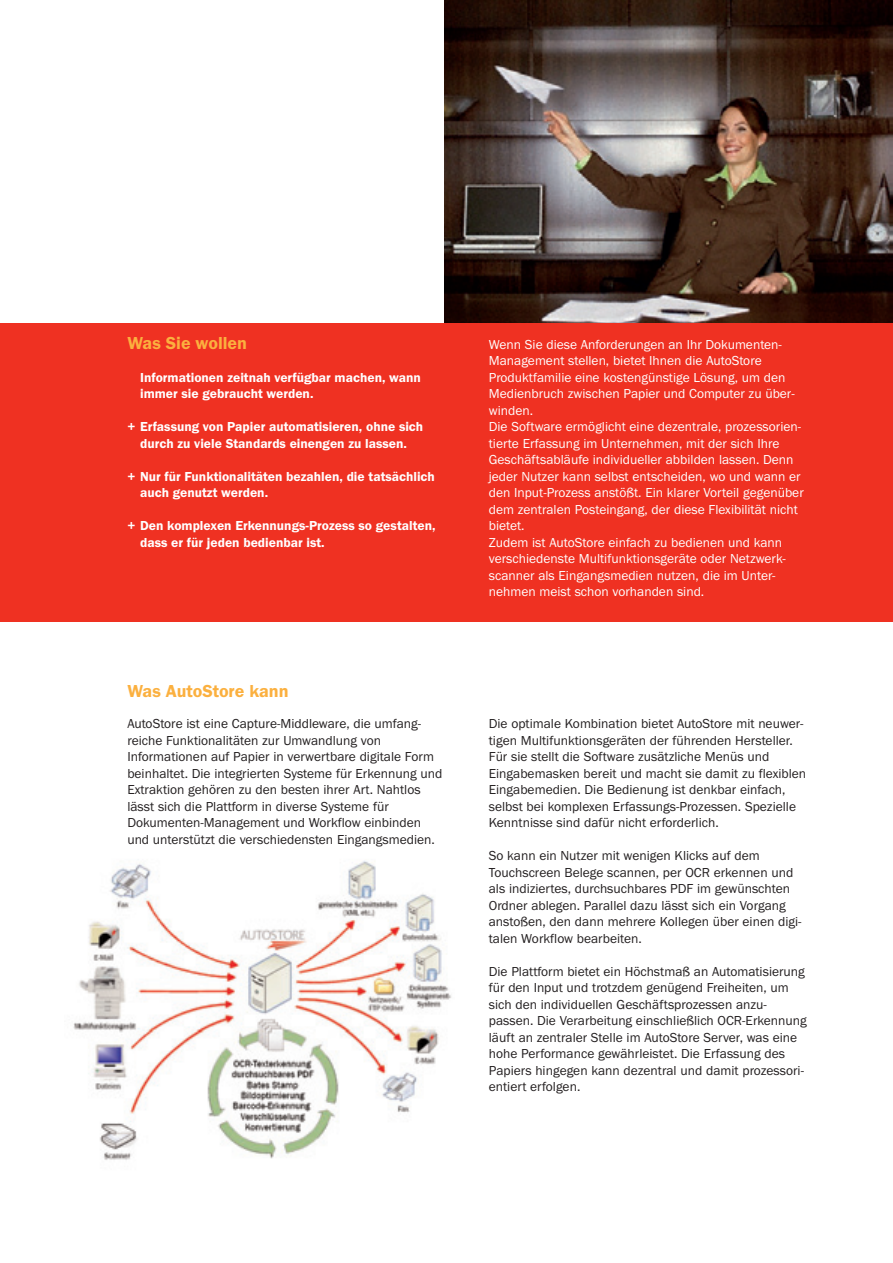
<style>
.page{position:relative;width:893px;height:1263px;background:#fff}
.page>*{position:absolute;margin:0;border:0;box-sizing:border-box;transform-origin:0 0}
.t1{font:600 18px "Franklin Gothic";color:#fbb03f}
.t2{font:13.5px/16.5px "Franklin Gothic";color:#231f20}
.t3{font:13.5px/16.5px "Franklin Gothic";color:#fff}
.t4{font:600 13.5px/16.5px "Franklin Gothic";color:#fff}
</style>
<div class="page">
<img style="left:445px;top:1px;width:448px;height:322px">
<div style="left:0;top:323px;width:893px;height:299px;background:#ef3122"></div>
<img style="left:73px;top:860px;width:379px;height:300px">
<h1 class="t1" style="left:127px;top:336px;width:121px">Was Sie wollen</h1>
<p class="t4" style="left:140px;top:370px;width:282px">Informationen zeitnah verfügbar machen, wann immer sie gebraucht werden.</p>
<p class="t4" style="left:127px;top:419px;width:297px;text-align:center">+ Erfassung von Papier automatisieren, ohne sich durch zu viele Standards einengen zu lassen.</p>
<p class="t4" style="left:140px;top:469px;width:296px;text-indent:-13px">+ Nur für Funktionalitäten bezahlen, die tatsächlich auch genutzt werden.</p>
<p class="t4" style="left:140px;top:518px;width:297px;text-indent:-13px">+ Den komplexen Erkennungs-Prozess so gestalten, dass er für jeden bedienbar ist.</p>
<p class="t3" style="left:489px;top:337px;width:316px">Wenn Sie diese Anforderungen an Ihr Dokumenten-Management stellen, bietet Ihnen die AutoStore Produktfamilie eine kostengünstige Lösung, um den Medienbruch zwischen Papier und Computer zu über&shy;winden.<br>Die Software ermöglicht eine dezentrale, prozessorien&shy;tierte Erfassung im Unternehmen, mit der sich Ihre Geschäftsabläufe individueller abbilden lassen. Denn jeder Nutzer kann selbst entscheiden, wo und wann er den Input-Prozess anstößt. Ein klarer Vorteil gegenüber dem zentralen Posteingang, der diese Flexibilität nicht bietet.<br>Zudem ist AutoStore einfach zu bedienen und kann verschiedenste Multifunktionsgeräte oder Netzwerk&shy;scanner als Eingangsmedien nutzen, die im Unter&shy;nehmen meist schon vorhanden sind.</p>
<h1 class="t1" style="left:127px;top:684px;width:163px">Was AutoStore kann</h1>
<p class="t2" style="left:127px;top:716px;width:317px">AutoStore ist eine Capture-Middleware, die umfang&shy;reiche Funktionalitäten zur Umwandlung von Informationen auf Papier in verwertbare digitale Form beinhaltet. Die integrierten Systeme für Erkennung und Extraktion gehören zu den besten ihrer Art. Nahtlos lässt sich die Plattform in diverse Systeme für Dokumenten-Management und Workflow einbinden und unterstützt die verschiedensten Eingangsmedien.</p>
<p class="t2" style="left:489px;top:716px;width:319px">Die optimale Kombination bietet AutoStore mit neuwer&shy;tigen Multifunktionsgeräten der führenden Hersteller.<br>Für sie stellt die Software zusätzliche Menüs und Eingabemasken bereit und macht sie damit zu flexiblen Eingabemedien. Die Bedienung ist denkbar einfach, selbst bei komplexen Erfassungs-Prozessen. Spezielle Kenntnisse sind dafür nicht erforderlich.</p>
<p class="t2" style="left:489px;top:848px;width:314px">So kann ein Nutzer mit wenigen Klicks auf dem Touchscreen Belege scannen, per OCR erkennen und als indiziertes, durchsuchbares PDF im gewünschten Ordner ablegen. Parallel dazu lässt sich ein Vorgang anstoßen, den dann mehrere Kollegen über einen digi&shy;talen Workflow bearbeiten.</p>
<p class="t2" style="left:489px;top:964px;width:319px">Die Plattform bietet ein Höchstmaß an Automatisierung für den Input und trotzdem genügend Freiheiten, um sich den individuellen Geschäftsprozessen anzu&shy;passen. Die Verarbeitung einschließlich OCR-Erkennung läuft an zentraler Stelle im AutoStore Server, was eine hohe Performance gewährleistet. Die Erfassung des Papiers hingegen kann dezentral und damit prozessori&shy;entiert erfolgen.</p>
</div>
